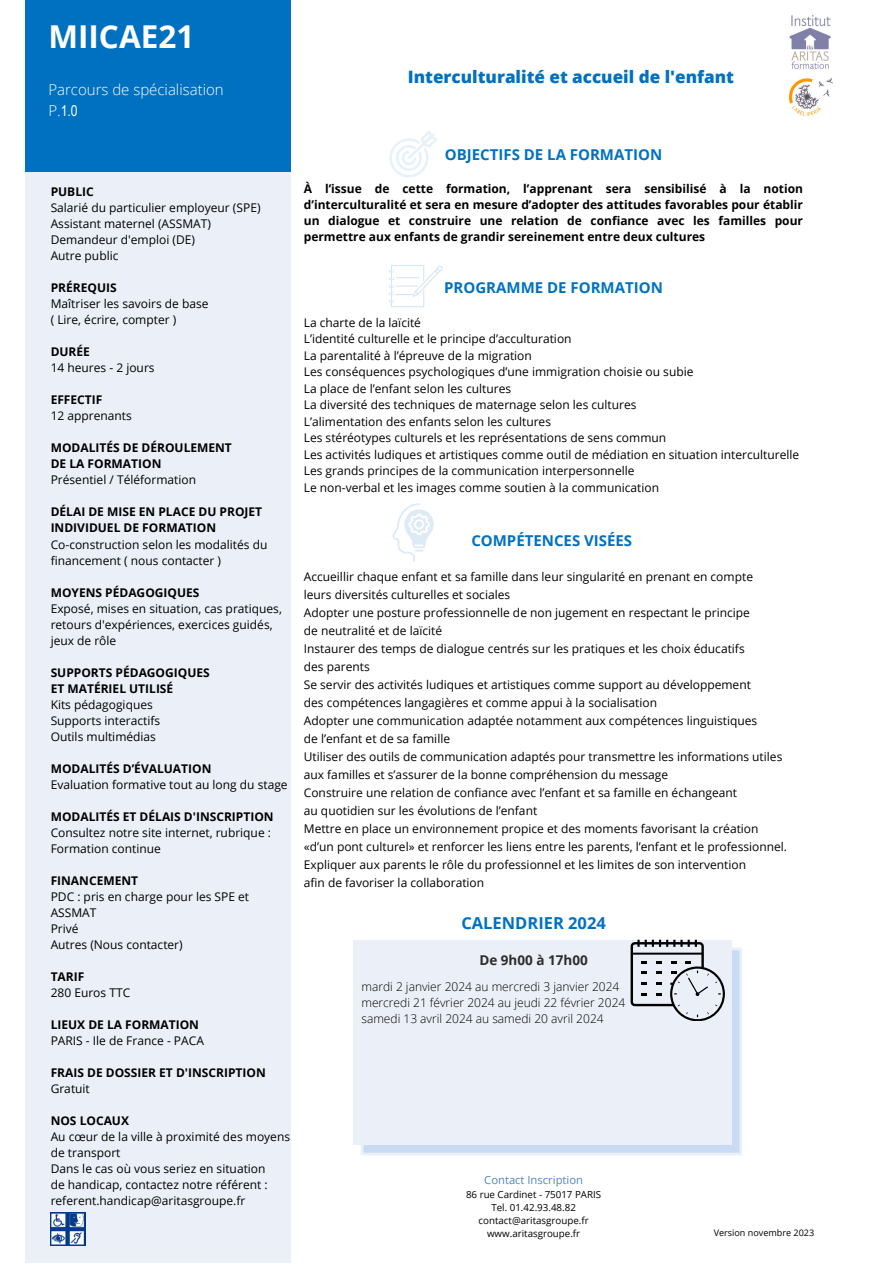
<style>
.page{position:relative;width:893px;height:1264px;background:#fff}
.page>*{position:absolute;margin:0;border:0;box-sizing:border-box;transform-origin:0 0}
.t1{font:700 31.5px "Open Sans";color:#fff}
.t2{font:800 17.1px "Open Sans";color:#0071c1}
.t3{font:700 16.5px "Open Sans";color:#0071c1}
.t4{font:700 15px "Open Sans";color:#0071c1}
.t5{font:300 15px/20.2px "Open Sans";color:#fff}
.t6{font:700 13.5px "Open Sans";color:#2c2c2c}
.t7{font:12px/16px "Open Sans";color:#000}
.t8{font:700 12px/16px "Open Sans";color:#000}
.t9{font:300 12px "Open Sans";color:#000}
.t10{font:11.25px "Open Sans";color:#5285c0}
.t11{font:9.75px "Open Sans";color:#000}
.t12{font:9px "Open Sans";color:#000}
.s1{font-family:"Arial Narrow";font-weight:400}
</style>
<div class="page">
<div style="left:25px;top:111px;width:266px;height:1152px;background:#ebf0f8"></div>
<div style="left:25px;top:0;width:266px;height:171px;background:#0071c1"></div>
<svg style="left:360px;top:947px;width:382px;height:208px;background:#d3e1f5"></svg>
<div style="left:353px;top:939px;width:378px;height:205px;background:#eaeff8"></div>
<svg style="left:630px;top:939px;width:94px;height:81px"></svg>
<svg style="left:389px;top:130px;width:48px;height:47px"></svg>
<svg style="left:389px;top:265px;width:53px;height:42px"></svg>
<svg style="left:392px;top:503px;width:42px;height:59px"></svg>
<img style="left:51px;top:1212px;width:35px;height:33px">
<img style="left:789px;top:15px;width:42px;height:54px">
<img style="left:789px;top:78px;width:43px;height:38px">
<p class="t1" style="left:48px;top:15px;width:147px">MIICAE21</p>
<p class="t5" style="left:48px;top:79px;width:177px">Parcours de spécialisation<br>P.<span class="s1">1.0</span></p>
<p class="t8" style="left:51px;top:184px;width:45px">PUBLIC</p>
<p class="t7" style="left:51px;top:200px;width:211px">Salarié du particulier employeur (SPE)</p>
<p class="t7" style="left:51px;top:216px;width:162px">Assistant maternel (ASSMAT)</p>
<p class="t7" style="left:51px;top:232px;width:146px">Demandeur d'emploi (DE)</p>
<p class="t7" style="left:51px;top:248px;width:69px">Autre public</p>
<p class="t8" style="left:51px;top:280px;width:67px">PRÉREQUIS</p>
<p class="t7" style="left:51px;top:296px;width:159px">Maîtriser les savoirs de base</p>
<p class="t7" style="left:51px;top:312px;width:127px">( Lire, écrire, compter )</p>
<p class="t8" style="left:51px;top:344px;width:41px">DURÉE</p>
<p class="t7" style="left:51px;top:360px;width:105px">14 heures - 2 jours</p>
<p class="t8" style="left:51px;top:392px;width:53px">EFFECTIF</p>
<p class="t7" style="left:51px;top:408px;width:83px">12 apprenants</p>
<p class="t8" style="left:51px;top:440px;width:183px">MODALITÉS DE DÉROULEMENT</p>
<p class="t8" style="left:51px;top:456px;width:112px">DE LA FORMATION</p>
<p class="t7" style="left:51px;top:472px;width:147px">Présentiel / Téléformation</p>
<p class="t8" style="left:51px;top:504px;width:213px">DÉLAI DE MISE EN PLACE DU PROJET<br>INDIVIDUEL DE FORMATION</p>
<p class="t7" style="left:51px;top:536px;width:218px">Co-construction selon les modalités du financement ( nous contacter )</p>
<p class="t8" style="left:51px;top:584px;width:150px">MOYENS PÉDAGOGIQUES</p>
<p class="t7" style="left:51px;top:600px;width:233px">Exposé, mises en situation, cas pratiques, retours d'expériences, exercices guidés, jeux de rôle</p>
<p class="t8" style="left:51px;top:664px;width:161px">SUPPORTS PÉDAGOGIQUES</p>
<p class="t8" style="left:51px;top:680px;width:124px">ET MATÉRIEL UTILISÉ</p>
<p class="t7" style="left:51px;top:696px;width:104px">Kits pédagogiques</p>
<p class="t7" style="left:51px;top:712px;width:111px">Supports interactifs</p>
<p class="t7" style="left:51px;top:728px;width:107px">Outils multimédias</p>
<p class="t8" style="left:51px;top:760px;width:162px">MODALITÉS D’ÉVALUATION</p>
<p class="t7" style="left:51px;top:776px;width:238px">Evaluation formative tout au long du stage</p>
<p class="t8" style="left:51px;top:808px;width:224px">MODALITÉS ET DÉLAIS D'INSCRIPTION</p>
<p class="t7" style="left:51px;top:824px;width:222px">Consultez notre site internet, rubrique :<br>Formation continue</p>
<p class="t8" style="left:51px;top:872px;width:89px">FINANCEMENT</p>
<p class="t7" style="left:51px;top:888px;width:200px">PDC : pris en charge pour les SPE et<br>ASSMAT</p>
<p class="t7" style="left:51px;top:920px;width:29px">Privé</p>
<p class="t7" style="left:51px;top:936px;width:133px">Autres (Nous contacter)</p>
<p class="t8" style="left:51px;top:968px;width:35px">TARIF</p>
<p class="t7" style="left:51px;top:984px;width:81px">280 Euros TTC</p>
<p class="t8" style="left:51px;top:1016px;width:150px">LIEUX DE LA FORMATION</p>
<p class="t7" style="left:51px;top:1032px;width:155px">PARIS - Ile de France - PACA</p>
<p class="t8" style="left:51px;top:1064px;width:216px">FRAIS DE DOSSIER ET D'INSCRIPTION</p>
<p class="t7" style="left:51px;top:1080px;width:41px">Gratuit</p>
<p class="t8" style="left:51px;top:1112px;width:80px">NOS LOCAUX</p>
<p class="t7" style="left:51px;top:1128px;width:241px">Au cœur de la ville à proximité des moyens de transport</p>
<p class="t7" style="left:51px;top:1160px;width:216px">Dans le cas où vous seriez en situation</p>
<p class="t7" style="left:51px;top:1176px;width:218px">de handicap, contactez notre référent : referent.handicap@aritasgroupe.fr</p>
<p class="t2" style="left:408px;top:65px;width:327px">Interculturalité et accueil de l'enfant</p>
<p class="t4" style="left:445px;top:144px;width:219px">OBJECTIFS DE LA FORMATION</p>
<p class="t8" style="left:304px;top:180px;width:500px;text-align:justify">À l’issue de cette formation, l’apprenant sera sensibilisé à la notion d’interculturalité et sera en mesure d’adopter des attitudes favorables pour établir un dialogue et construire une relation de confiance avec les familles pour permettre aux enfants de grandir sereinement entre deux cultures</p>
<p class="t4" style="left:444px;top:277px;width:220px">PROGRAMME DE FORMATION</p>
<p class="t7" style="left:304px;top:314px;width:119px">La charte de la laïcité</p>
<p class="t7" style="left:304px;top:330px;width:269px">L’identité culturelle et le principe d’acculturation</p>
<p class="t7" style="left:304px;top:347px;width:229px">La parentalité à l’épreuve de la migration</p>
<p class="t7" style="left:304px;top:363px;width:391px">Les conséquences psychologiques d’une immigration choisie ou subie</p>
<p class="t7" style="left:304px;top:380px;width:209px">La place de l’enfant selon les cultures</p>
<p class="t7" style="left:304px;top:396px;width:334px">La diversité des techniques de maternage selon les cultures</p>
<p class="t7" style="left:304px;top:413px;width:249px">L’alimentation des enfants selon les cultures</p>
<p class="t7" style="left:304px;top:429px;width:364px">Les stéréotypes culturels et les représentations de sens commun</p>
<p class="t7" style="left:304px;top:446px;width:497px">Les activités ludiques et artistiques comme outil de médiation en situation interculturelle</p>
<p class="t7" style="left:304px;top:462px;width:332px">Les grands principes de la communication interpersonnelle</p>
<p class="t7" style="left:304px;top:479px;width:357px">Le non-verbal et les images comme soutien à la communication</p>
<p class="t4" style="left:471px;top:530px;width:162px">COMPÉTENCES VISÉES</p>
<p class="t7" style="left:304px;top:568px;width:450px">Accueillir chaque enfant et sa famille dans leur singularité en prenant en compte</p>
<p class="t7" style="left:304px;top:586px;width:208px">leurs diversités culturelles et sociales</p>
<p class="t7" style="left:304px;top:604px;width:447px">Adopter une posture professionnelle de non jugement en respectant le principe</p>
<p class="t7" style="left:304px;top:622px;width:140px">de neutralité et de laïcité</p>
<p class="t7" style="left:304px;top:640px;width:442px">Instaurer des temps de dialogue centrés sur les pratiques et les choix éducatifs</p>
<p class="t7" style="left:304px;top:658px;width:67px">des parents</p>
<p class="t7" style="left:304px;top:676px;width:448px">Se servir des activités ludiques et artistiques comme support au développement</p>
<p class="t7" style="left:304px;top:694px;width:355px">des compétences langagières et comme appui à la socialisation</p>
<p class="t7" style="left:304px;top:712px;width:455px">Adopter une communication adaptée notamment aux compétences linguistiques</p>
<p class="t7" style="left:304px;top:730px;width:148px">de l’enfant et de sa famille</p>
<p class="t7" style="left:304px;top:747px;width:480px;line-height:18px">Utiliser des outils de communication adaptés pour transmettre les informations utiles aux familles et s’assurer de la bonne compréhension du message</p>
<p class="t7" style="left:304px;top:784px;width:434px">Construire une relation de confiance avec l’enfant et sa famille en échangeant</p>
<p class="t7" style="left:304px;top:802px;width:235px">au quotidien sur les évolutions de l’enfant</p>
<p class="t7" style="left:304px;top:820px;width:456px">Mettre en place un environnement propice et des moments favorisant la création</p>
<p class="t7" style="left:304px;top:838px;width:484px">«d’un pont culturel» et renforcer les liens entre les parents, l’enfant et le professionnel.</p>
<p class="t7" style="left:304px;top:856px;width:444px">Expliquer aux parents le rôle du professionnel et les limites de son intervention</p>
<p class="t7" style="left:304px;top:874px;width:182px">afin de favoriser la collaboration</p>
<p class="t3" style="left:461px;top:911px;width:146px">CALENDRIER 2024</p>
<p class="t6" style="left:479px;top:950px;width:110px">De 9h00 à 17h00</p>
<p class="t9" style="left:361px;top:978px;width:259px">mardi 2 janvier 2024 au mercredi 3 janvier 2024</p>
<p class="t9" style="left:361px;top:994px;width:265px">mercredi 21 février 2024 au jeudi 22 février 2024</p>
<p class="t9" style="left:361px;top:1010px;width:244px">samedi 13 avril 2024 au samedi 20 avril 2024</p>
<p class="t10" style="left:484px;top:1172px;width:100px">Contact Inscription</p>
<p class="t11" style="left:466px;top:1187px;width:137px">86 rue Cardinet - 75017 PARIS</p>
<p class="t11" style="left:491px;top:1200px;width:86px">Tel. 01.42.93.48.82</p>
<p class="t11" style="left:478px;top:1213px;width:112px">contact@aritasgroupe.fr</p>
<p class="t11" style="left:487px;top:1226px;width:95px">www.aritasgroupe.fr</p>
<p class="t12" style="left:713px;top:1226px;width:102px">Version novembre 2023</p>
</div>
